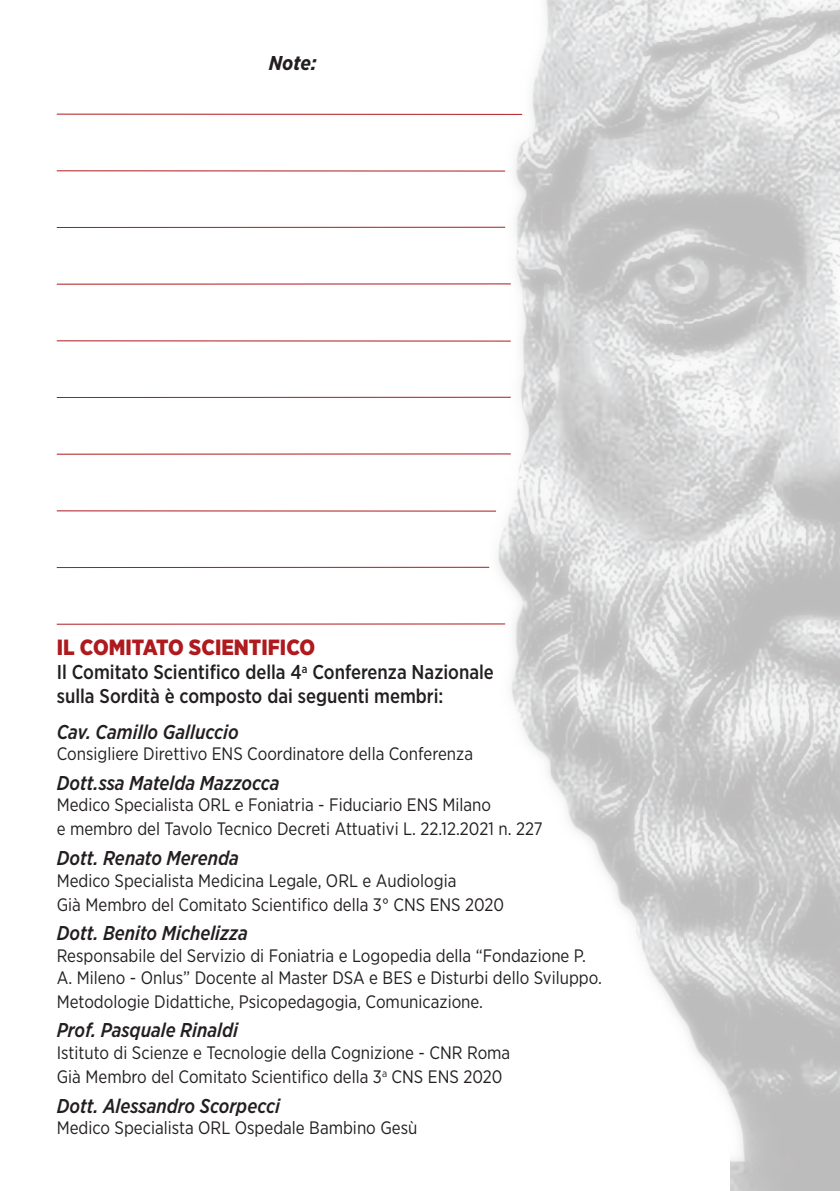
<style>
.page{position:relative;width:840px;height:1191px;background:#fff}
.page>*{position:absolute;margin:0;border:0;box-sizing:border-box;transform-origin:0 0}
.t1{font:900 22px "Gotham Narrow";color:#ae1a1e}
.t2{font:italic 500 20px "Gotham Narrow";color:#231f20;scale:.96 1}
.t3{font:500 20px/24px "Gotham Narrow";color:#231f20;scale:.95 1}
.t4{font:italic 700 20px "Gotham Narrow";color:#231f20}
.t5{font:18px/24px "Gotham Narrow";color:#231f20;scale:.96 1}
</style>
<div class="page">
<img style="left:439px;top:0;width:400px;height:1191px">
<hr style="left:57px;top:623px;width:448px;height:1px;background:#ae1a1e">
<hr style="left:57px;top:453px;width:453px;height:1px;background:#ae1a1e">
<hr style="left:57px;top:283px;width:453px;height:1px;background:#ae1a1e">
<hr style="left:57px;top:114px;width:465px;height:1px;background:#ae1a1e">
<hr style="left:57px;top:567px;width:432px;height:1px;background:#ae1a1e">
<hr style="left:57px;top:397px;width:453px;height:1px;background:#ae1a1e">
<hr style="left:57px;top:227px;width:448px;height:1px;background:#ae1a1e">
<hr style="left:57px;top:510px;width:438px;height:1px;background:#ae1a1e">
<hr style="left:57px;top:340px;width:453px;height:1px;background:#ae1a1e">
<hr style="left:57px;top:170px;width:448px;height:1px;background:#ae1a1e">
<p class="t4" style="left:268px;top:50px;width:49px">Note:</p>
<p class="t1" style="left:57px;top:633px;width:260px">IL COMITATO SCIENTIFICO</p>
<p class="t3" style="left:57px;top:660px;width:461px">Il Comitato Scientifico della 4<sup>a</sup> Conferenza Nazionale sulla Sordità è composto dai seguenti membri:</p>
<p class="t2" style="left:57px;top:719px;width:191px">Cav. Camillo Galluccio</p>
<p class="t5" style="left:57px;top:741px;width:435px">Consigliere Direttivo ENS Coordinatore della Conferenza</p>
<p class="t2" style="left:57px;top:770px;width:233px">Dott.ssa Matelda Mazzocca</p>
<p class="t5" style="left:57px;top:792px;width:507px">Medico Specialista ORL e Foniatria - Fiduciario ENS Milano<br>e membro del Tavolo Tecnico Decreti Attuativi L. 22.12.2021 n. 227</p>
<p class="t2" style="left:57px;top:845px;width:191px">Dott. Renato Merenda</p>
<p class="t5" style="left:57px;top:868px;width:467px">Medico Specialista Medicina Legale, ORL e Audiologia<br>Già Membro del Comitato Scientifico della 3° CNS ENS 2020</p>
<p class="t2" style="left:57px;top:920px;width:200px">Dott. Benito Michelizza</p>
<p class="t5" style="left:57px;top:944px;width:569px;line-height:21.6px">Responsabile del Servizio di Foniatria e Logopedia della “Fondazione P.<br>A. Mileno - Onlus” Docente al Master DSA e BES e Disturbi dello Sviluppo.</p>
<p class="t5" style="left:57px;top:989px;width:445px">Metodologie Didattiche, Psicopedagogia, Comunicazione.</p>
<p class="t2" style="left:57px;top:1017px;width:190px">Prof. Pasquale Rinaldi</p>
<p class="t5" style="left:57px;top:1040px;width:473px">Istituto di Scienze e Tecnologie della Cognizione - CNR Roma<br>Già Membro del Comitato Scientifico della 3<sup>a</sup> CNS ENS 2020</p>
<p class="t2" style="left:57px;top:1093px;width:234px">Dott. Alessandro Scorpecci</p>
<p class="t5" style="left:57px;top:1115px;width:377px">Medico Specialista ORL Ospedale Bambino Gesù</p>
</div>
